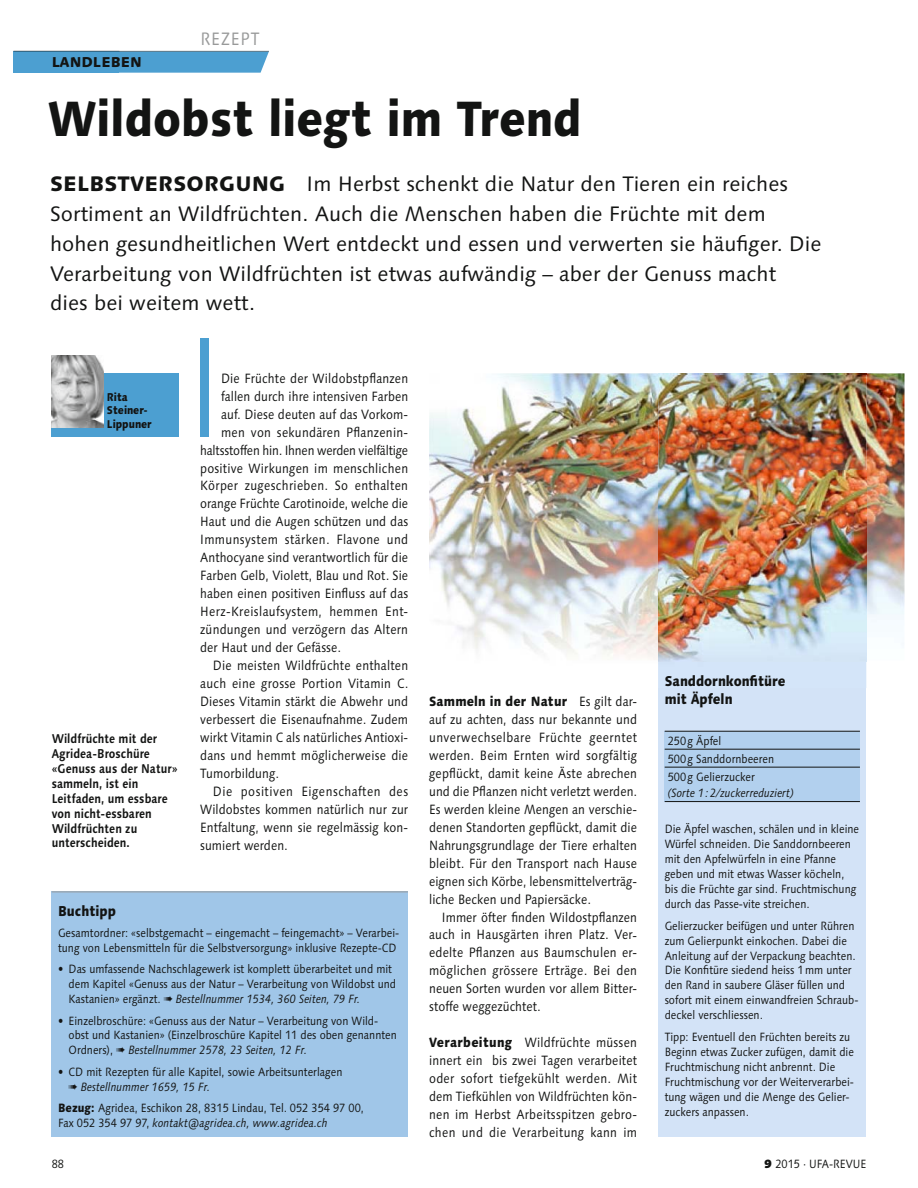
<style>
.page{position:relative;width:918px;height:1188px;background:#fff}
.page>*{position:absolute;margin:0;border:0;box-sizing:border-box;transform-origin:0 0}
.t1{font:800 49.35px "Linotype Syntax";color:#131413;scale:.88 1}
.t2{font:21px/30px "Linotype Syntax";letter-spacing:.005em;color:#131413}
.t3{font:18px "Linotype Syntax";letter-spacing:.06em;color:#989999;scale:.88 1}
.t4{font:800 14.25px/18px "Linotype Syntax";color:#131413;scale:.88 1}
.t5{font:800 14.25px "Linotype Syntax";color:#131413}
.t6{font:13.5px/18px "Linotype Syntax";letter-spacing:.005em;color:#131413;text-align:justify;scale:.88 1}
.t7{font:13.5px "Linotype Syntax";letter-spacing:.03em;color:#131413;scale:.88 1}
.t8{font:13.5px "Linotype Syntax";letter-spacing:-.015em;color:#131413;scale:.88 1}
.t9{font:13.5px "Linotype Syntax";letter-spacing:.04em;color:#131413;scale:.88 1}
.t10{font:13.5px "Linotype Syntax";letter-spacing:.025em;color:#131413;scale:.88 1}
.t11{font:700 12.75px/15px "Linotype Syntax";letter-spacing:.005em;color:#131413;scale:.88 1}
.t12{font:12px/15px "Linotype Syntax";color:#131413;scale:.88 1}
.t13{font:italic 12px "Linotype Syntax";color:#131413;scale:.88 1}
.t14{font:800 11.25px/13.5px "Linotype Syntax";color:#131413;scale:.88 1}
.s1{font-weight:800}
.s2{font-style:italic}
.s3{font-weight:900}
</style>
<div class="page">
<svg style="left:119px;top:52px;width:150px;height:21px;background:#54a3d3"></svg>
<hr style="left:13px;top:51px;width:256px;height:1px;background:#131413">
<div style="left:13px;top:51px;width:106px;height:22px;background:#4c9fd1"></div>
<hr style="left:13px;top:51px;width:106px;height:1px;background:#131413">
<div style="left:52px;top:373px;width:127px;height:64px;background:#4c9fd1"></div>
<img style="left:52px;top:356px;width:52px;height:72px">
<div style="left:658px;top:373px;width:208px;height:764px;background:#d3e3f7"></div>
<div style="left:52px;top:892px;width:356px;height:245px;background:#a0c6e8"></div>
<hr style="left:52px;top:892px;width:356px;height:1px;background:#989999">
<img style="left:429px;top:373px;width:475px;height:315px">
<img style="left:658px;top:373px;width:208px;height:1px">
<img style="left:658px;top:471px;width:208px;height:191px">
<div style="left:664px;top:731px;width:196px;height:71px;background:#b2d0ee"></div>
<hr style="left:665px;top:731px;width:195px;height:1px;background:#131413">
<hr style="left:665px;top:749px;width:195px;height:1px;background:#131413">
<hr style="left:665px;top:767px;width:195px;height:1px;background:#131413">
<hr style="left:665px;top:801px;width:195px;height:1px;background:#131413">
<div style="left:200px;top:338px;width:8px;height:99px;background:#4c9fd1"></div>
<p class="t5" style="left:52px;top:56px;width:92px">LANDLEBEN</p>
<h3 class="t3" style="left:200px;top:31px;width:68px">REZEPT</h3>
<h1 class="t1" style="left:47px;top:98px;width:608px">Wildobst liegt im Trend</h1>
<p class="t2" style="left:50px;top:170px;width:773px"><span class="s1">SELBSTVERSORGUNG</span> Im Herbst schenkt die Natur den Tieren ein reiches Sortiment an Wildfrüchten. Auch die Menschen haben die Früchte mit dem hohen gesundheitlichen Wert entdeckt und essen und verwerten sie häufiger. Die Verarbeitung von Wildfrüchten ist etwas aufwändig – aber der Genuss macht<br>dies bei weitem wett.</p>
<p class="t14" style="left:107px;top:391px;width:53px">Rita<br>Steiner-<br>Lippuner</p>
<p class="t11" style="left:52px;top:732px;width:145px">Wildfrüchte mit der<br>Agridea-Broschüre «Genuss aus der Natur» sammeln, ist ein<br>Leitfaden, um essbare von nicht-essbaren<br>Wildfrüchten zu unterscheiden.</p>
<p class="t6" style="left:221px;top:370px;width:214px">Die Früchte der Wildobstpflanzen</p>
<p class="t6" style="left:221px;top:388px;width:214px">fallen durch ihre intensiven Farben</p>
<p class="t6" style="left:221px;top:406px;width:214px">auf. Diese deuten auf das Vorkom-</p>
<p class="t10" style="left:221px;top:426px;width:214px">men von sekundären Pflanzenin-</p>
<p class="t8" style="left:200px;top:444px;width:238px">haltsstoffen hin. Ihnen werden vielfältige</p>
<p class="t6" style="left:200px;top:460px;width:238px">positive Wirkungen im menschlichen</p>
<p class="t7" style="left:200px;top:480px;width:238px">Körper zugeschrieben. So enthalten</p>
<p class="t6" style="left:200px;top:496px;width:238px">orange Früchte Carotinoide, welche die</p>
<p class="t6" style="left:200px;top:514px;width:238px">Haut und die Augen schützen und das</p>
<p class="t7" style="left:200px;top:534px;width:238px">Immunsystem stärken. Flavone und</p>
<p class="t6" style="left:200px;top:550px;width:238px">Anthocyane sind verantwortlich für die</p>
<p class="t6" style="left:200px;top:568px;width:238px">Farben Gelb, Violett, Blau und Rot. Sie</p>
<p class="t6" style="left:200px;top:586px;width:238px">haben einen positiven Einfluss auf das</p>
<p class="t7" style="left:200px;top:606px;width:238px">Herz-Kreislaufsystem, hemmen Ent-</p>
<p class="t6" style="left:200px;top:621px;width:238px">zündungen und verzögern das Altern</p>
<p class="t6" style="left:200px;top:639px;width:161px">der Haut und der Gefässe.</p>
<p class="t6" style="left:213px;top:657px;width:223px">Die meisten Wildfrüchte enthalten</p>
<p class="t6" style="left:200px;top:675px;width:238px">auch eine grosse Portion Vitamin C.</p>
<p class="t6" style="left:200px;top:693px;width:238px">Dieses Vitamin stärkt die Abwehr und</p>
<p class="t6" style="left:200px;top:711px;width:238px">verbessert die Eisenaufnahme. Zudem</p>
<p class="t6" style="left:200px;top:729px;width:238px">wirkt Vitamin C als natürliches Antioxi-</p>
<p class="t6" style="left:200px;top:747px;width:238px">dans und hemmt möglicherweise die</p>
<p class="t6" style="left:200px;top:765px;width:91px">Tumorbildung.</p>
<p class="t9" style="left:213px;top:785px;width:223px">Die positiven Eigenschaften des</p>
<p class="t6" style="left:200px;top:801px;width:238px">Wildobstes kommen natürlich nur zur</p>
<p class="t6" style="left:200px;top:819px;width:238px">Entfaltung, wenn sie regelmässig kon-</p>
<p class="t6" style="left:200px;top:837px;width:101px">sumiert werden.</p>
<p class="t4" style="left:58px;top:903px;width:67px">Buchtipp</p>
<p class="t12" style="left:58px;top:926px;width:389px">Gesamtordner: «selbstgemacht – eingemacht – feingemacht» – Verarbei&shy;tung von Lebensmitteln für die Selbstversorgung» inklusive Rezepte-CD</p>
<p class="t12" style="left:69px;top:962px;width:374px;text-indent:-11px">• Das umfassende Nachschlagewerk ist komplett überarbeitet und mit dem Kapitel «Genuss aus der Natur – Ver arbeitung von Wildobst und<br>Kastanien» ergänzt. ➠ <span class="s2">Bestellnummer 1534, 360 Seiten, 79 Fr.</span></p>
<p class="t12" style="left:69px;top:1014px;width:374px;text-indent:-11px">• Einzelbroschüre: «Genuss aus der Natur – Verarbeitung von Wild&shy;obst und Kastanien» (Einzelbroschüre Kapitel 11 des oben genannten<br>Ordners), ➠ <span class="s2">Bestellnummer 2578, 23 Seiten, 12 Fr.</span></p>
<p class="t12" style="left:69px;top:1065px;width:313px;text-indent:-11px">• CD mit Rezepten für alle Kapitel, sowie Arbeitsunterlagen ➠ <span class="s2">Bestellnummer 1659, 15 Fr.</span></p>
<p class="t12" style="left:58px;top:1101px;width:349px"><span class="s1">Bezug:</span> Agridea, Eschikon 28, 8315 Lindau, Tel. 052 354 97 00,<br>Fax 052 354 97 97, <span class="s2">kontakt@agridea.ch, www.agridea.ch</span></p>
<p class="t6" style="left:429px;top:693px;width:238px"><span class="s1">Sammeln in der Natur</span> Es gilt dar&shy;auf zu achten, dass nur bekannte und unverwechselbare Früchte geerntet werden. Beim Ernten wird sorgfältig gepflückt, damit keine Äste abrechen und die Pflanzen nicht verletzt werden.<br>Es werden kleine Mengen an verschie&shy;denen Standorten gepflückt, damit die Nahrungsgrundlage der Tiere erhalten bleibt. Für den Transport nach Hause eignen sich Körbe, lebensmittelverträg&shy;liche Becken und Papiersäcke.</p>
<p class="t6" style="left:429px;top:909px;width:238px;text-indent:13px">Immer öfter finden Wildostpflanzen auch in Hausgärten ihren Platz. Ver&shy;edelte Pflanzen aus Baumschulen er&shy;möglichen grössere Erträge. Bei den neuen Sorten wurden vor allem Bitter&shy;stoffe weggezüchtet.</p>
<p class="t6" style="left:429px;top:1035px;width:238px"><span class="s1">Verarbeitung</span> Wildfrüchte müssen innert ein bis zwei Tagen verarbeitet oder sofort tiefgekühlt werden. Mit dem Tiefkühlen von Wildfrüchten kön&shy;nen im Herbst Arbeitsspitzen gebro&shy;chen und die Verarbeitung kann im</p>
<p class="t4" style="left:665px;top:673px;width:139px">Sanddornkonfitüre mit Äpfeln</p>
<p class="t12" style="left:668px;top:732px;width:122px;line-height:18px">250 g Äpfel<br>500 g Sanddornbeeren<br>500 g Gelierzucker</p>
<p class="t13" style="left:668px;top:788px;width:145px">(Sorte 1 : 2/zuckerreduziert)</p>
<p class="t12" style="left:665px;top:823px;width:222px">Die Äpfel waschen, schälen und in kleine Würfel schneiden. Die Sanddornbeeren mit den Apfelwürfeln in eine Pfanne geben und mit etwas Wasser köcheln, bis die Früchte gar sind. Fruchtmischung durch das Passe-vite streichen.</p>
<p class="t12" style="left:665px;top:919px;width:222px">Gelierzucker beifügen und unter Rühren zum Gelierpunkt einkochen. Dabei die Anleitung auf der Verpackung beachten.<br>Die Konfitüre siedend heiss 1 mm unter den Rand in saubere Gläser füllen und sofort mit einem einwandfreien Schraub&shy;deckel verschliessen.</p>
<p class="t12" style="left:665px;top:1030px;width:217px">Tipp: Eventuell den Früchten bereits zu Beginn etwas Zucker zufügen, damit die Fruchtmischung nicht anbrennt. Die Fruchtmischung vor der Weiterverarbei&shy;tung wägen und die Menge des Gelier&shy;zuckers anpassen.</p>
<p class="t12" style="left:52px;top:1157px;width:15px">88</p>
<p class="t12" style="left:764px;top:1157px;width:117px"><span class="s3">9</span> 2015 · UFA-REVUE</p>
</div>
